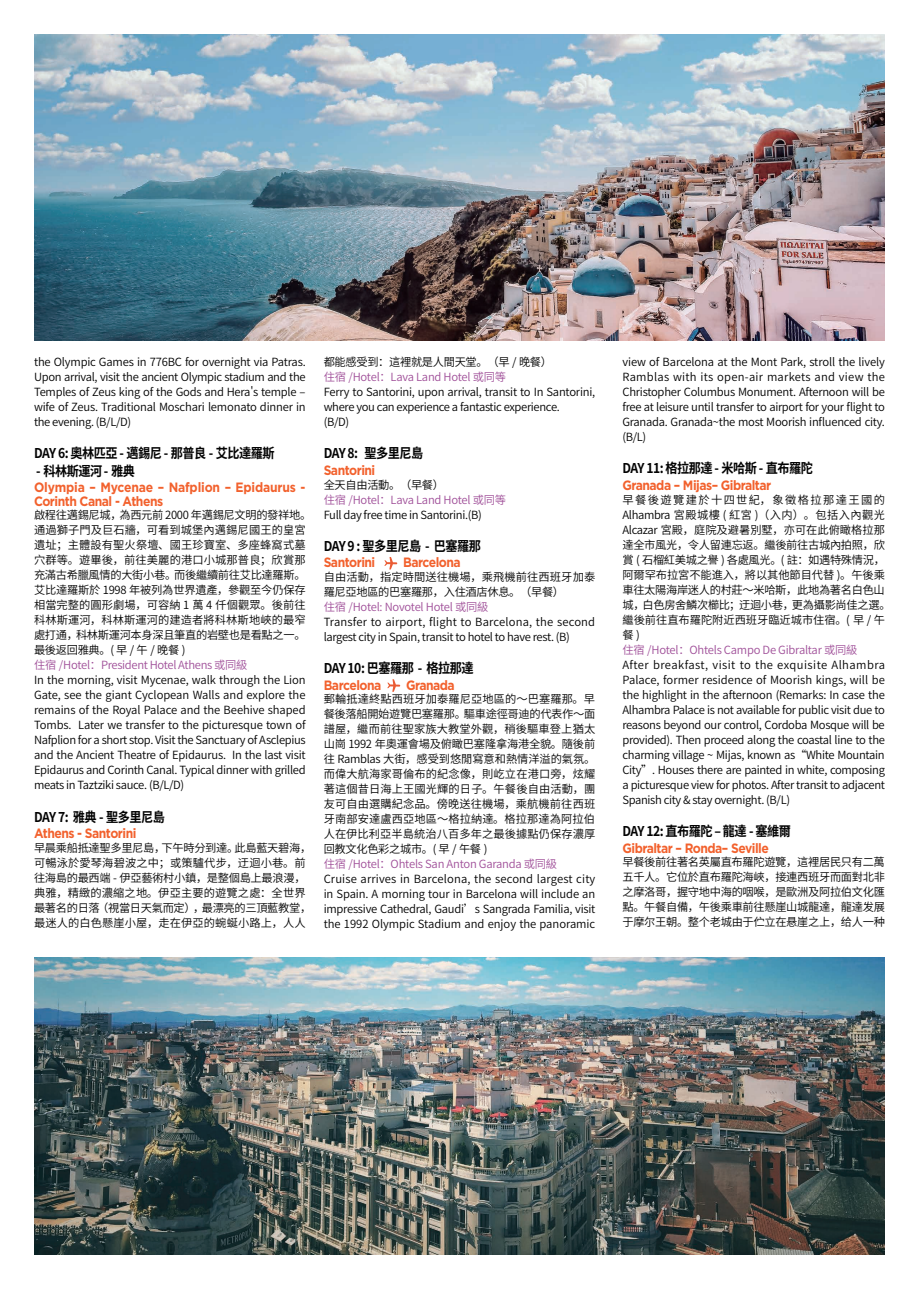
<style>
.page{position:relative;width:919px;height:1289px;background:#fff}
.page>*{position:absolute;margin:0;border:0;box-sizing:border-box;transform-origin:0 0}
.t1{font:700 13.5px "Noto Sans CJ Ktc";letter-spacing:-.04em;color:#030303;scale:.9 1}
.t2{font:700 13.5px "Gotham";letter-spacing:-.04em;color:#f2612d;scale:.9 1}
.t3{font:700 13.5px/13.5px "Gotham";letter-spacing:-.015em;color:#f2612d;scale:.9 1}
.t4{font:600 11.25px/15px "Noto Sans CJ Ktc";letter-spacing:-.03em;color:#030303;text-align:justify}
.t5{font:600 11.25px/15px "Noto Sans CJ Ktc";letter-spacing:.005em;color:#030303}
.t6{font:600 11.25px "Noto Sans CJ Ktc";letter-spacing:-.02em;color:#a05099}
.t7{font:600 11.25px/15px "Noto Sans CJ Ktc";letter-spacing:-.01em;color:#030303}
.t8{font:600 11.25px/15px "Noto Sans CJ Ktc";letter-spacing:.01em;color:#030303}
</style>
<div class="page">
<svg style="left:384px;top:557px;width:13px;height:12px"></svg>
<svg style="left:387px;top:679px;width:13px;height:12px"></svg>
<img style="left:34px;top:34px;width:850px;height:306px">
<img style="left:34px;top:957px;width:850px;height:297px">
<p class="t4" style="left:34px;top:355px;width:273px">the Olympic Games in 776BC for overnight via Patras.<br>Upon arrival, visit the ancient Olympic stadium and the Temples of Zeus king of the Gods and Hera's temple – wife of Zeus. Traditional Moschari lemonato dinner in the evening. (B/L/D)</p>
<p class="t1" style="left:34px;top:446px;width:269px">DAY 6: 奧林匹亞 - 邁錫尼 - 那普良 - 艾比達羅斯</p>
<p class="t1" style="left:36px;top:463px;width:111px">- 科林斯運河 - 雅典</p>
<p class="t3" style="left:34px;top:481px;width:303px">Olympia – Mycenae – Nafplion – Epidaurus -<br>Corinth Canal - Athens</p>
<p class="t5" style="left:34px;top:508px;width:279px">啟程往邁錫尼城，為西元前 2000 年邁錫尼文明的發祥地。通過獅子門及巨石牆，可看到城堡內邁錫尼國王的皇宮遺址；主體設有聖火祭壇、國王珍寶室、多座蜂窩式墓穴群等。遊畢後，前往美麗的港口小城那普良；欣賞那充滿古希臘風情的大街小巷。而後繼續前往艾比達羅斯。艾比達羅斯於 1998 年被列為世界遺產，參觀至今仍保存相當完整的圓形劇場，可容納 1 萬 4 仟個觀眾。後前往科林斯運河，科林斯運河的建造者將科林斯地峽的最窄處打通，科林斯運河本身深且筆直的岩壁也是看點之一。最後返回雅典。( 早 / 午 / 晚餐 )</p>
<p class="t6" style="left:34px;top:659px;width:215px">住宿 /Hotel：President Hotel Athens 或同級</p>
<p class="t4" style="left:34px;top:673px;width:273px">In the morning, visit Mycenae, walk through the Lion Gate, see the giant Cyclopean Walls and explore the remains of the Royal Palace and the Beehive shaped Tombs. Later we transfer to the picturesque town of Nafplion for a short stop. Visit the Sanctuary of Asclepius and the Ancient Theatre of Epidaurus. In the last visit Epidaurus and Corinth Canal. Typical dinner with grilled meats in Taztziki sauce. (B/L/D)</p>
<p class="t1" style="left:34px;top:809px;width:147px">DAY 7: 雅典 - 聖多里尼島</p>
<p class="t2" style="left:34px;top:824px;width:115px">Athens - Santorini</p>
<p class="t4" style="left:34px;top:840px;width:279px;text-align:left">早晨乘船抵達聖多里尼島，下午時分到達。此島藍天碧海，可暢泳於愛琴海碧波之中；或策驢代步，迂迴小巷。前往海島的最西端 - 伊亞藝術村小鎮，是整個島上最浪漫，典雅，精緻的濃縮之地。伊亞主要的遊覽之處：全世界最著名的日落（視當日天氣而定），最漂亮的三頂藍教堂，最迷人的白色懸崖小屋，走在伊亞的蜿蜒小路上，人人</p>
<p class="t4" style="left:323px;top:355px;width:230px">都能感受到：這裡就是人間天堂。（早 / 晚餐）</p>
<p class="t6" style="left:323px;top:371px;width:184px">住宿 /Hotel：Lava Land Hotel 或同等</p>
<p class="t4" style="left:323px;top:385px;width:273px;text-align:left">Ferry to Santorini, upon arrival, transit to In Santorini, where you can experience a fantastic experience.<br>(B/D)</p>
<p class="t1" style="left:323px;top:446px;width:112px">DAY 8: 聖多里尼島</p>
<p class="t2" style="left:323px;top:461px;width:59px">Santorini</p>
<p class="t4" style="left:323px;top:477px;width:122px">全天自由活動。（早餐）</p>
<p class="t6" style="left:323px;top:493px;width:184px">住宿 /Hotel：Lava Land Hotel 或同等</p>
<p class="t4" style="left:323px;top:507px;width:160px">Full day free time in Santorini.(B)</p>
<p class="t1" style="left:323px;top:538px;width:176px">DAY 9 : 聖多里尼島 - 巴塞羅那</p>
<p class="t2" style="left:323px;top:553px;width:59px">Santorini</p>
<p class="t2" style="left:403px;top:553px;width:66px">Barcelona</p>
<p class="t8" style="left:323px;top:569px;width:273px">自由活動，指定時間送往機場，乘飛機前往西班牙加泰羅尼亞地區的巴塞羅那，入住酒店休息。（早餐）</p>
<p class="t6" style="left:323px;top:600px;width:166px">住宿 /Hotel: Novotel Hotel 或同級</p>
<p class="t7" style="left:323px;top:614px;width:273px">Transfer to airport, flight to Barcelona, the second largest city in Spain, transit to hotel to have rest. (B)</p>
<p class="t1" style="left:323px;top:660px;width:168px">DAY 10: 巴塞羅那 - 格拉那達</p>
<p class="t2" style="left:323px;top:676px;width:66px">Barcelona</p>
<p class="t2" style="left:406px;top:676px;width:56px">Granada</p>
<p class="t4" style="left:323px;top:691px;width:273px">郵輪抵達終點西班牙加泰羅尼亞地區的～巴塞羅那。早餐後落船開始遊覽巴塞羅那。驅車途徑哥迪的代表作～面譜屋，繼而前往聖家族大教堂外觀，稍後驅車登上猶太山崗 1992 年奧運會場及俯瞰巴塞隆拿海港全貌。隨後前往 Ramblas 大街，感受到悠閒寫意和熱情洋溢的氣氛。而偉大航海家哥倫布的紀念像，則屹立在港口旁，炫耀著這個昔日海上王國光輝的日子。午餐後自由活動，團友可自由選購紀念品。傍晚送往機場，乘航機前往西班牙南部安達盧西亞地區～格拉納達。格拉那達為阿拉伯人在伊比利亞半島統治八百多年之最後據點仍保存濃厚回教文化色彩之城市。( 早 / 午餐 )</p>
<p class="t6" style="left:323px;top:857px;width:235px">住宿 /Hotel：Ohtels San Anton Garanda 或同級</p>
<p class="t4" style="left:323px;top:871px;width:273px">Cruise arrives in Barcelona, the second largest city in Spain. A morning tour in Barcelona will include an impressive Cathedral, Gaudi’s Sangrada Familia, visit the 1992 Olympic Stadium and enjoy the panoramic</p>
<p class="t4" style="left:622px;top:355px;width:264px">view of Barcelona at the Mont Park, stroll the lively Ramblas with its open-air markets and view the Christopher Columbus Monument. Afternoon will be free at leisure until transfer to airport for your flight to Granada. Granada~the most Moorish influenced city. (B/L)</p>
<p class="t1" style="left:622px;top:461px;width:213px">DAY 11: 格拉那達 - 米哈斯 - 直布羅陀</p>
<p class="t2" style="left:622px;top:476px;width:167px">Granada – Mijas– Gibraltar</p>
<p class="t4" style="left:622px;top:492px;width:269px;text-align:left">早餐後遊覽建於十四世紀，象徵格拉那達王國的<br>Alhambra 宮殿城樓 ( 紅宮 )（入内）。包括入內觀光<br>Alcazar 宮殿，庭院及避暑別墅，亦可在此俯瞰格拉那達全市風光，令人留連忘返。繼後前往古城內拍照，欣賞 ( 石榴紅美城之譽 ) 各處風光。( 註：如遇特殊情況，阿爾罕布拉宮不能進入，將以其他節目代替 )。午後乘車往太陽海岸迷人的村莊～米哈斯，此地為著名白色山城，白色房舍鱗次櫛比；迂迴小巷，更為攝影尚佳之選。繼後前往直布羅陀附近西班牙臨近城市住宿。( 早 / 午餐)</p>
<p class="t6" style="left:622px;top:643px;width:236px">住宿 /Hotel：Ohtels Campo De Gibraltar 或同級</p>
<p class="t4" style="left:622px;top:657px;width:264px">After breakfast, visit to the exquisite Alhambra Palace, former residence of Moorish kings, will be the highlight in the afternoon (Remarks: In case the Alhambra Palace is not available for public visit due to reasons beyond our control, Cordoba Mosque will be provided). Then proceed along the coastal line to the charming village ~ Mijas, known as“White Mountain City”. Houses there are painted in white, composing a picturesque view for photos. After transit to adjacent Spanish city &amp; stay overnight. (B/L)</p>
<p class="t1" style="left:622px;top:823px;width:189px">DAY 12: 直布羅陀 – 龍達 - 塞維爾</p>
<p class="t2" style="left:622px;top:838px;width:164px">Gibraltar – Ronda– Seville</p>
<p class="t4" style="left:622px;top:854px;width:264px">早餐後前往著名英屬直布羅陀遊覽，這裡居民只有二萬五千人。它位於直布羅陀海峽，接連西班牙而面對北非之摩洛哥，握守地中海的咽喉，是歐洲及阿拉伯文化匯點。午餐自備，午後乘車前往懸崖山城龍達，龍達发展于摩尔王朝。整个老城由于伫立在悬崖之上，给人一种</p>
</div>
